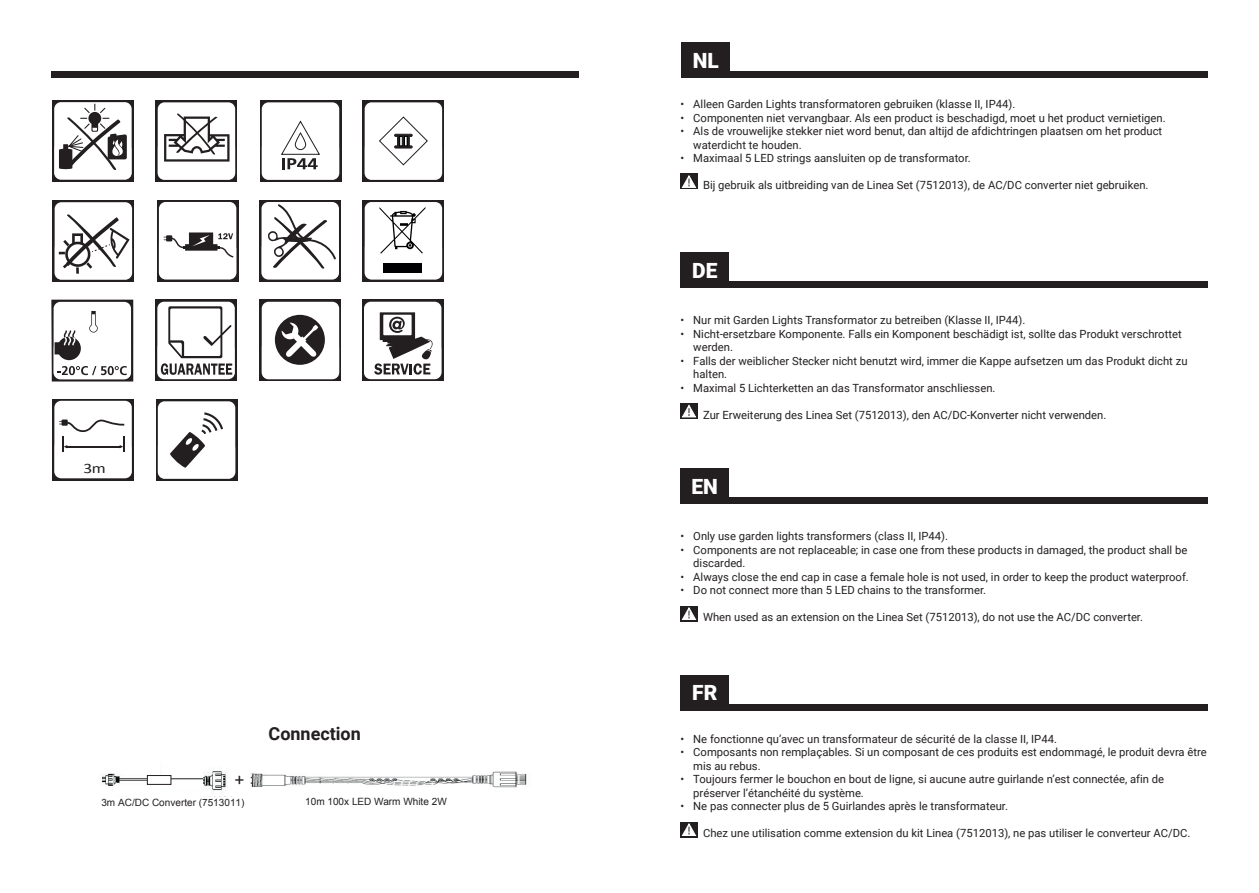
<style>
.page{position:relative;width:1259px;height:893px;background:#fff}
.page>*{position:absolute;margin:0;border:0;box-sizing:border-box;transform-origin:0 0}
.t1{font:900 21px "Roboto";color:#fff}
.t2{font:700 18px "Roboto";color:#231f20}
.t3{font:17.1px "Arial";color:#231f20}
.t4{font:14.4px "Calibri";color:#231f20;scale:1.21 1}
.Pl_tekst_opsomming{font:11.25px/13.5px "Roboto";color:#231f20}
.t5{font:10.05px "Arial";color:#231f20}
</style>
<div class="page">
<div style="left:680px;top:174px;width:17px;height:15px;background:#231f20"></div>
<svg style="left:681px;top:175px;width:16px;height:13px"></svg>
<div style="left:680px;top:403px;width:17px;height:15px;background:#231f20"></div>
<svg style="left:681px;top:404px;width:16px;height:14px"></svg>
<div style="left:680px;top:606px;width:17px;height:15px;background:#231f20"></div>
<svg style="left:681px;top:607px;width:16px;height:13px"></svg>
<div style="left:680px;top:822px;width:17px;height:15px;background:#231f20"></div>
<svg style="left:681px;top:823px;width:16px;height:13px"></svg>
<svg style="left:155px;top:100px;width:82px;height:82px"></svg>
<div style="left:158px;top:102px;width:77px;height:78px;background:#fff;border-radius:7px"></div>
<svg style="left:158px;top:113px;width:77px;height:67px"></svg>
<svg style="left:52px;top:399px;width:82px;height:81px"></svg>
<div style="left:54px;top:401px;width:78px;height:77px;background:#fff;border-radius:7px"></div>
<svg style="left:54px;top:420px;width:78px;height:58px"></svg>
<div style="left:259px;top:200px;width:82px;height:82px;background:linear-gradient(to right,#231f20,#242021)"></div>
<div style="left:261px;top:202px;width:78px;height:77px;background:#fff;border-radius:7px"></div>
<svg style="left:261px;top:204px;width:78px;height:75px"></svg>
<svg style="left:155px;top:299px;width:82px;height:82px"></svg>
<div style="left:157px;top:302px;width:78px;height:77px;background:#fff;border-radius:7px"></div>
<svg style="left:157px;top:306px;width:78px;height:73px"></svg>
<svg style="left:260px;top:100px;width:81px;height:82px"></svg>
<div style="left:262px;top:102px;width:77px;height:78px;background:#fff;border-radius:7px"></div>
<svg style="left:262px;top:120px;width:77px;height:60px"></svg>
<svg style="left:362px;top:100px;width:82px;height:82px"></svg>
<div style="left:365px;top:102px;width:77px;height:78px;background:#fff;border-radius:7px"></div>
<svg style="left:365px;top:116px;width:77px;height:64px"></svg>
<div style="left:157px;top:200px;width:82px;height:82px;background:linear-gradient(to right,#231f20,#231f20)"></div>
<div style="left:159px;top:202px;width:77px;height:77px;background:#fff;border-radius:7px"></div>
<svg style="left:159px;top:232px;width:77px;height:47px"></svg>
<svg style="left:362px;top:299px;width:82px;height:82px"></svg>
<div style="left:364px;top:302px;width:77px;height:77px;background:#fff;border-radius:7px"></div>
<svg style="left:364px;top:312px;width:77px;height:67px"></svg>
<div style="left:52px;top:100px;width:82px;height:82px;background:#231f20"></div>
<div style="left:54px;top:102px;width:78px;height:78px;background:#fff;border-radius:7px"></div>
<svg style="left:54px;top:104px;width:78px;height:76px"></svg>
<svg style="left:259px;top:300px;width:82px;height:81px"></svg>
<div style="left:262px;top:302px;width:77px;height:77px;background:#fff;border-radius:7px"></div>
<svg style="left:262px;top:315px;width:77px;height:64px"></svg>
<svg style="left:51px;top:300px;width:82px;height:81px"></svg>
<div style="left:54px;top:302px;width:77px;height:77px;background:#fff;border-radius:7px"></div>
<svg style="left:54px;top:311px;width:77px;height:68px"></svg>
<div style="left:156px;top:399px;width:81px;height:82px;background:linear-gradient(to right,#231f20,#231f20)"></div>
<div style="left:158px;top:401px;width:77px;height:78px;background:#fff;border-radius:7px"></div>
<svg style="left:158px;top:412px;width:77px;height:67px"></svg>
<svg style="left:362px;top:200px;width:82px;height:82px"></svg>
<div style="left:365px;top:202px;width:77px;height:77px;background:#fff;border-radius:7px"></div>
<svg style="left:365px;top:207px;width:77px;height:72px"></svg>
<div style="left:383px;top:263px;width:38px;height:9px;background:#000002"></div>
<svg style="left:52px;top:200px;width:82px;height:82px"></svg>
<div style="left:55px;top:202px;width:77px;height:78px;background:#fff;border-radius:7px"></div>
<svg style="left:55px;top:214px;width:77px;height:66px"></svg>
<div style="left:681px;top:72px;width:527px;height:6px;background:#231f20"></div>
<div style="left:51px;top:72px;width:527px;height:6px;background:#231f20"></div>
<div style="left:681px;top:43px;width:49px;height:35px;background:#231f20"></div>
<div style="left:680px;top:281px;width:528px;height:7px;background:#231f20"></div>
<div style="left:680px;top:497px;width:528px;height:7px;background:#231f20"></div>
<div style="left:680px;top:704px;width:528px;height:6px;background:#231f20"></div>
<div style="left:680px;top:252px;width:49px;height:36px;background:#231f20"></div>
<div style="left:680px;top:468px;width:49px;height:36px;background:#231f20"></div>
<div style="left:680px;top:675px;width:49px;height:35px;background:#231f20"></div>
<svg style="left:102px;top:771px;width:124px;height:20px"></svg>
<img style="left:250px;top:771px;width:277px;height:17px">
<p class="t4" style="left:84px;top:459px;width:20px">3m</p>
<p class="t3" style="left:234px;top:768px;width:12px">+</p>
<p class="t2" style="left:268px;top:721px;width:94px">Connection</p>
<p class="t5" style="left:100px;top:794px;width:145px">3m AC/DC Converter (7513011)</p>
<p class="t5" style="left:305px;top:794px;width:143px">10m 100x LED Warm White 2W</p>
<p class="t5" style="left:101px;top:795px;width:145px">3m AC/DC Converter (7513011)</p>
<p class="t1" style="left:693px;top:46px;width:28px">NL</p>
<p class="Pl_tekst_opsomming" style="left:680px;top:97px;width:336px">• Alleen Garden Lights transformatoren gebruiken (klasse II, IP44).</p>
<p class="Pl_tekst_opsomming" style="left:680px;top:110px;width:486px">• Componenten niet vervangbaar. Als een product is beschadigd, moet u het product vernietigen.</p>
<p class="Pl_tekst_opsomming" style="left:693px;top:124px;width:470px;text-indent:-13px">• Als de vrouwelijke stekker niet word benut, dan altijd de afdichtringen plaatsen om het product waterdicht te houden.</p>
<p class="Pl_tekst_opsomming" style="left:680px;top:151px;width:292px">• Maximaal 5 LED strings aansluiten op de transformator.</p>
<p class="Pl_tekst_opsomming" style="left:703px;top:178px;width:447px">Bij gebruik als uitbreiding van de Linea Set (7512013), de AC/DC converter niet gebruiken.</p>
<p class="t1" style="left:692px;top:255px;width:27px">DE</p>
<p class="Pl_tekst_opsomming" style="left:680px;top:313px;width:346px">• Nur mit Garden Lights Transformator zu betreiben (Klasse II, IP44).</p>
<p class="Pl_tekst_opsomming" style="left:693px;top:326px;width:490px;text-indent:-13px">• Nicht-ersetzbare Komponente. Falls ein Komponent beschädigt ist, sollte das Produkt verschrottet werden.</p>
<p class="Pl_tekst_opsomming" style="left:693px;top:353px;width:496px;text-indent:-13px">• Falls der weiblicher Stecker nicht benutzt wird, immer die Kappe aufsetzen um das Produkt dicht zu halten.</p>
<p class="Pl_tekst_opsomming" style="left:680px;top:380px;width:316px">• Maximal 5 Lichterketten an das Transformator anschliessen.</p>
<p class="Pl_tekst_opsomming" style="left:703px;top:407px;width:405px">Zur Erweiterung des Linea Set (7512013), den AC/DC-Konverter nicht verwenden.</p>
<p class="t1" style="left:691px;top:471px;width:28px">EN</p>
<p class="Pl_tekst_opsomming" style="left:680px;top:529px;width:269px">• Only use garden lights transformers (class II, IP44).</p>
<p class="Pl_tekst_opsomming" style="left:693px;top:542px;width:495px;text-indent:-13px">• Components are not replaceable; in case one from these products in damaged, the product shall be discarded.</p>
<p class="Pl_tekst_opsomming" style="left:680px;top:569px;width:510px">• Always close the end cap in case a female hole is not used, in order to keep the product waterproof.</p>
<p class="Pl_tekst_opsomming" style="left:680px;top:583px;width:307px">• Do not connect more than 5 LED chains to the transformer.</p>
<p class="Pl_tekst_opsomming" style="left:703px;top:610px;width:441px">When used as an extension on the Linea Set (7512013), do not use the AC/DC converter.</p>
<p class="t1" style="left:692px;top:678px;width:27px">FR</p>
<p class="Pl_tekst_opsomming" style="left:680px;top:731px;width:378px">• Ne fonctionne qu’avec un transformateur de sécurité de la classe II, IP44.</p>
<p class="Pl_tekst_opsomming" style="left:693px;top:745px;width:515px;text-indent:-13px">• Composants non remplaçables. Si un composant de ces produits est endommagé, le produit devra être mis au rebus.</p>
<p class="Pl_tekst_opsomming" style="left:693px;top:772px;width:472px;text-indent:-13px">• Toujours fermer le bouchon en bout de ligne, si aucune autre guirlande n’est connectée, afin de préserver l’étanchéité du système.</p>
<p class="Pl_tekst_opsomming" style="left:680px;top:799px;width:329px">• Ne pas connecter plus de 5 Guirlandes après le transformateur.</p>
<p class="Pl_tekst_opsomming" style="left:703px;top:826px;width:489px">Chez une utilisation comme extension du kit Linea (7512013), ne pas utiliser le converteur AC/DC.</p>
</div>
